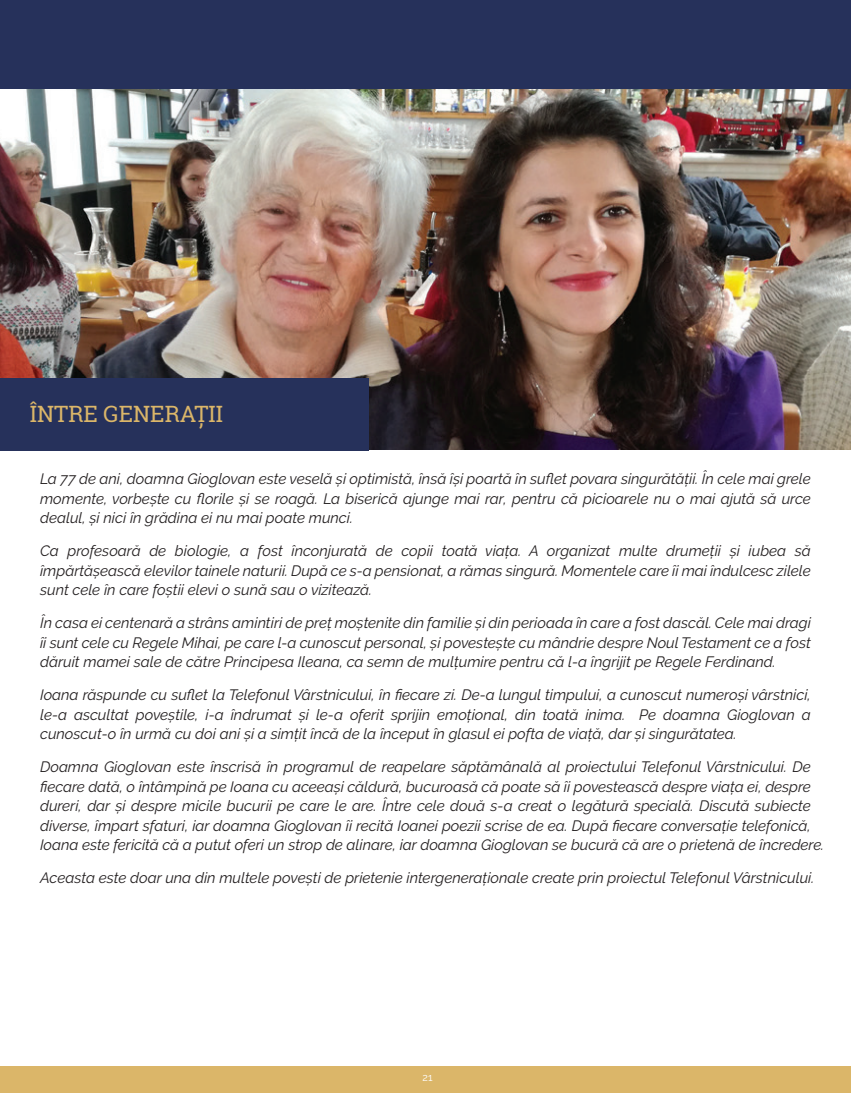
<style>
.page{position:relative;width:851px;height:1093px;background:#fff}
.page>*{position:absolute;margin:0;border:0;box-sizing:border-box;transform-origin:0 0}
.t1{font:22.5px "Roboto Slab";color:#dbb669}
.t2{font:italic 15px/19.5px "Raleway";color:#231f20;text-align:justify}
.t3{font:10.5px "Raleway";color:#fff}
</style>
<div class="page">
<img style="left:0;top:89px;width:850px;height:360px">
<div style="left:0;top:378px;width:368px;height:72px;background:#26315b"></div>
<div style="left:0;top:0;width:850px;height:89px;background:#26315b"></div>
<div style="left:0;top:1066px;width:850px;height:27px;background:#dbb669"></div>
<h1 class="t1" style="left:30px;top:398px;width:195px">ÎNTRE GENERAȚII</h1>
<p class="t2" style="left:40px;top:469px;width:772px">La 77 de ani, doamna Gioglovan este veselă și optimistă, însă își poartă în suflet povara singurătății. În cele mai grele momente, vorbește cu florile și se roagă. La biserică ajunge mai rar, pentru că picioarele nu o mai ajută să urce dealul, și nici în grădina ei nu mai poate munci.</p>
<p class="t2" style="left:40px;top:541px;width:772px">Ca profesoară de biologie, a fost înconjurată de copii toată viața. A organizat multe drumeții și iubea să împărtășească elevilor tainele naturii. După ce s-a pensionat, a rămas singură. Momentele care îi mai îndulcesc zilele sunt cele în care foștii elevi o sună sau o vizitează.</p>
<p class="t2" style="left:40px;top:613px;width:772px">În casa ei centenară a strâns amintiri de preț moștenite din familie și din perioada în care a fost dascăl. Cele mai dragi îi sunt cele cu Regele Mihai, pe care l-a cunoscut personal, și povestește cu mândrie despre Noul Testament ce a fost dăruit mamei sale de către Principesa Ileana, ca semn de mulțumire pentru că l-a îngrijit pe Regele Ferdinand.</p>
<p class="t2" style="left:40px;top:685px;width:772px">Ioana răspunde cu suflet la Telefonul Vârstnicului, în fiecare zi. De-a lungul timpului, a cunoscut numeroși vârstnici, le-a ascultat poveștile, i-a îndrumat și le-a oferit sprijin emoțional, din toată inima. Pe doamna Gioglovan a cunoscut-o în urmă cu doi ani și a simțit încă de la început în glasul ei pofta de viață, dar și singurătatea.</p>
<p class="t2" style="left:40px;top:757px;width:785px;text-align:left">Doamna Gioglovan este înscrisă în programul de reapelare săptămânală al proiectului Telefonul Vârstnicului. De fiecare dată, o întâmpină pe Ioana cu aceeași căldură, bucuroasă că poate să îi povestească despre viața ei, despre dureri, dar și despre micile bucurii pe care le are. Între cele două s-a creat o legătură specială. Discută subiecte diverse, împart sfaturi, iar doamna Gioglovan îi recită Ioanei poezii scrise de ea. După fiecare conversație telefonică, Ioana este fericită că a putut oferi un strop de alinare, iar doamna Gioglovan se bucură că are o prietenă de încredere.</p>
<p class="t2" style="left:40px;top:868px;width:775px">Aceasta este doar una din multele povești de prietenie intergeneraționale create prin proiectul Telefonul Vârstnicului.</p>
<p class="t3" style="left:422px;top:1070px;width:11px">21</p>
</div>
